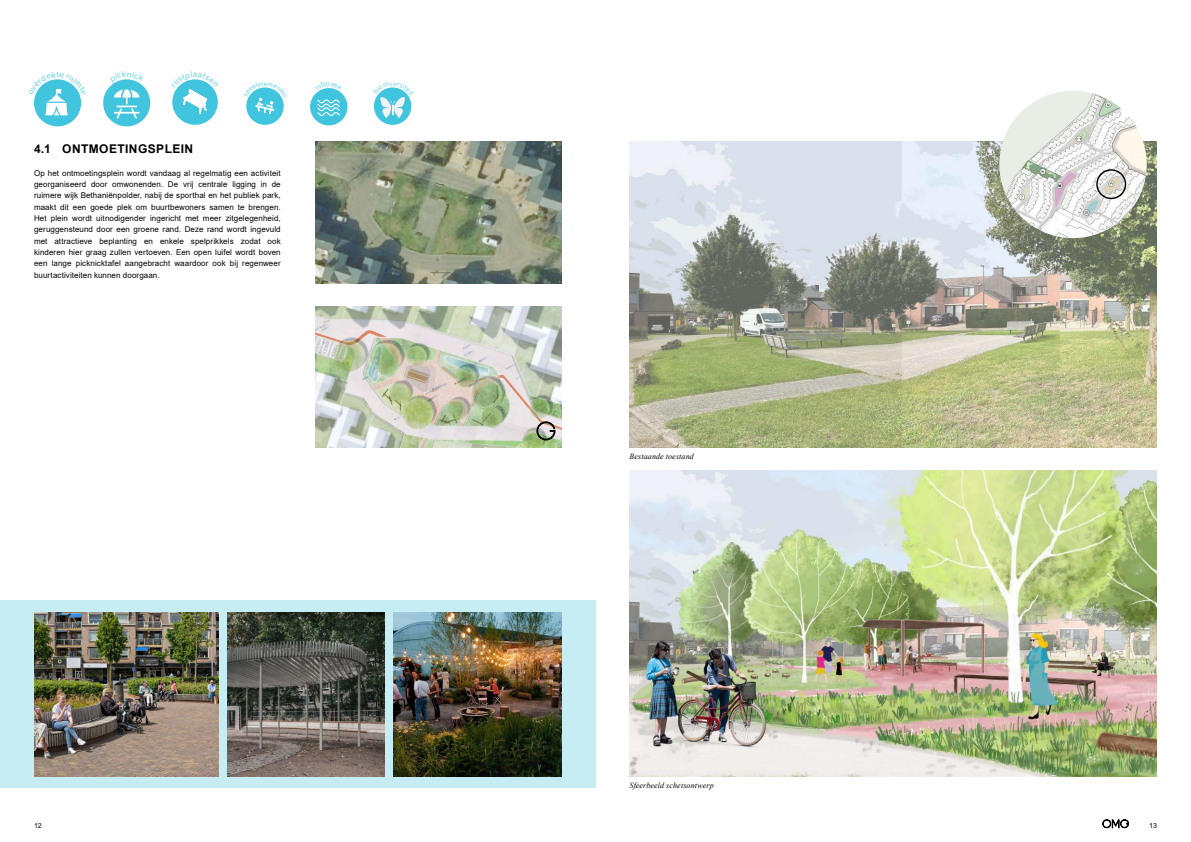
<style>
.page{position:relative;width:1191px;height:842px;background:#fff}
.page>*{position:absolute;margin:0;border:0;box-sizing:border-box;transform-origin:0 0}
.t1{font:700 12px "Arial";letter-spacing:.035em;color:#000}
.t2{font:8px/11.3px "Arial";letter-spacing:.01em;color:#000;text-align:justify}
.t3{font:italic 8px "Times New Roman";letter-spacing:.015em;color:#000}
.t4{font:7px "Arial";color:#000}
</style>
<div class="page">
<svg style="left:1102px;top:819px;width:26px;height:9px"></svg>
<div style="left:0;top:600px;width:595px;height:188px;background:#c6edf4"></div>
<img style="left:393px;top:612px;width:168px;height:165px">
<img style="left:227px;top:612px;width:158px;height:165px">
<img style="left:34px;top:612px;width:185px;height:164px">
<div style="left:34px;top:79px;width:47px;height:47px;background:#41c4dd;border-radius:50%"></div>
<div style="left:246px;top:87px;width:38px;height:38px;background:#41c4dd;border-radius:50%"></div>
<div style="left:374px;top:87px;width:37px;height:38px;background:#41c4dd;border-radius:50%"></div>
<div style="left:103px;top:79px;width:47px;height:47px;background:#41c4dd;border-radius:50%"></div>
<svg style="left:114px;top:89px;width:26px;height:29px"></svg>
<div style="left:310px;top:88px;width:37px;height:37px;background:#41c4dd;border-radius:50%"></div>
<svg style="left:317px;top:99px;width:23px;height:17px"></svg>
<img style="left:315px;top:142px;width:246px;height:141px">
<img style="left:315px;top:306px;width:246px;height:142px">
<img style="left:629px;top:471px;width:528px;height:306px">
<img style="left:629px;top:142px;width:528px;height:306px">
<img style="left:999px;top:91px;width:147px;height:147px;border-radius:74px">
<div style="left:1096px;top:169px;width:30px;height:30px;border:1px solid #000;border-radius:50%"></div>
<svg style="left:537px;top:422px;width:18px;height:18px"></svg>
<svg style="left:34px;top:79px;width:48px;height:36px"></svg>
<svg style="left:246px;top:87px;width:38px;height:27px"></svg>
<svg style="left:374px;top:87px;width:38px;height:31px"></svg>
<svg style="left:114px;top:79px;width:25px;height:4px"></svg>
<svg style="left:321px;top:88px;width:16px;height:2px"></svg>
<svg style="left:172px;top:79px;width:46px;height:45px"></svg>
<h1 class="t1" style="left:34px;top:140px;width:160px">4.1 ONTMOETINGSPLEIN</h1>
<p class="t2" style="left:34px;top:167px;width:248px">Op het ontmoetingsplein wordt vandaag al regelmatig een activiteit georganiseerd door omwonenden. De vrij centrale ligging in de ruimere wijk Bethaniënpolder, nabij de sporthal en het publiek park, maakt dit een goede plek om buurtbewoners samen te brengen.<br>Het plein wordt uitnodigender ingericht met meer zitgelegenheid, geruggensteund door een groene rand. Deze rand wordt ingevuld met attractieve beplanting en enkele spelprikkels zodat ook kinderen hier graag zullen vertoeven. Een open luifel wordt boven een lange picknicktafel aangebracht waardoor ook bij regenweer buurtactiviteiten kunnen doorgaan.</p>
<p class="t3" style="left:629px;top:451px;width:66px">Bestaande toestand</p>
<p class="t3" style="left:629px;top:779px;width:86px">Sfeerbeeld schetsontwerp</p>
<p class="t4" style="left:34px;top:821px;width:9px">12</p>
<p class="t4" style="left:1149px;top:820px;width:9px">13</p>
</div>
